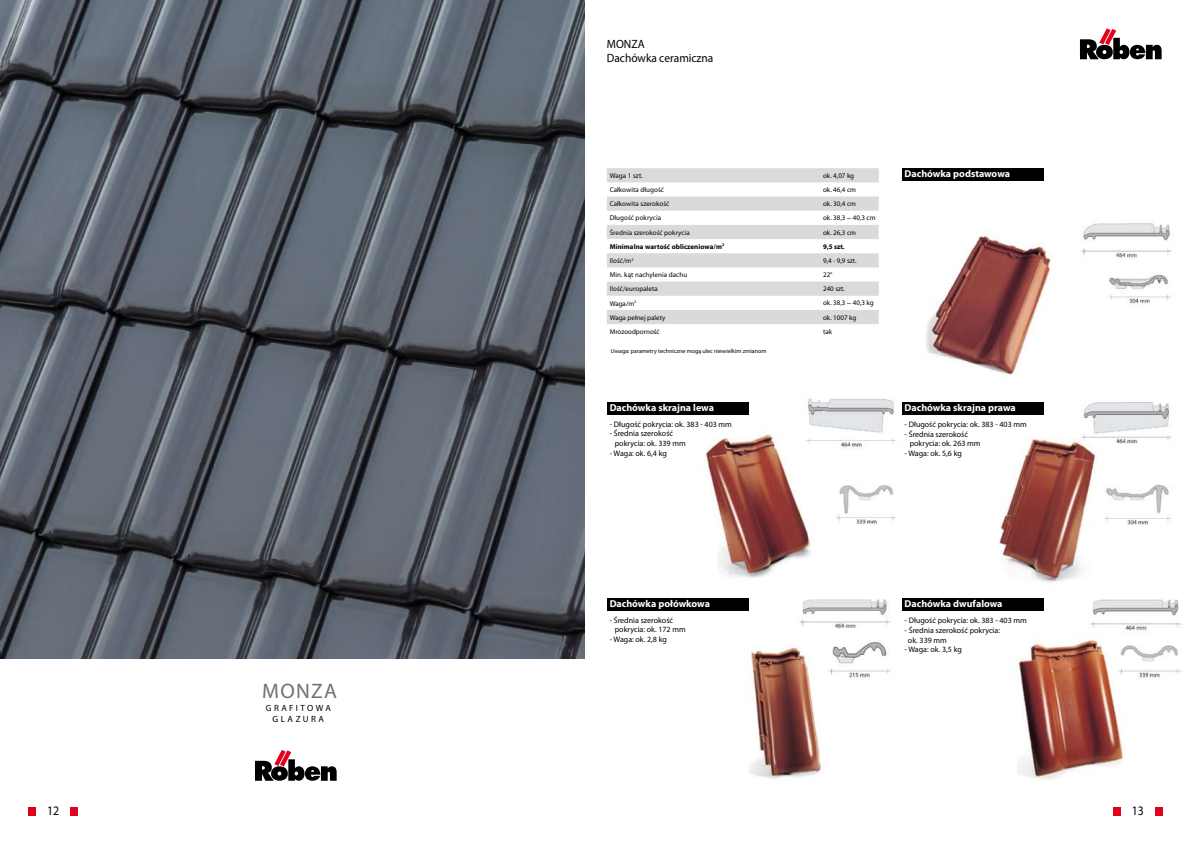
<style>
.page{position:relative;width:1191px;height:842px;background:#fff}
.page>*{position:absolute;margin:0;border:0;box-sizing:border-box;transform-origin:0 0}
.t1{font:21px "Myriad Pro";letter-spacing:.06em;color:#707173}
.t2{font:13px "Myriad Pro";color:#000;scale:.91 1}
.t3{font:12px/13.9px "Myriad Pro";color:#000;scale:.95 1}
.t4{font:700 10px "Myriad Pro";color:#fff}
.t5{font:9px/10.8px "Myriad Pro";letter-spacing:.265em;color:#000;text-align:center}
.t6{font:8px/9.6px "Myriad Pro";color:#000}
.t7{font:7px "Myriad Pro";letter-spacing:.01em;color:#000}
.t8{font:700 7px "Myriad Pro";letter-spacing:.01em;color:#000}
.t9{font:6px "Myriad Pro";color:#000}
.s1{font-family:"Arimo"}
</style>
<div class="page">
<img style="left:705px;top:168px;width:477px;height:648px">
<svg style="left:255px;top:750px;width:82px;height:31px"></svg>
<img style="left:0;top:0;width:584px;height:659px">
<div style="left:607px;top:402px;width:141px;height:13px;background:#000"></div>
<div style="left:901px;top:168px;width:142px;height:12px;background:#000"></div>
<div style="left:901px;top:402px;width:142px;height:13px;background:#000"></div>
<div style="left:607px;top:598px;width:141px;height:13px;background:#000"></div>
<div style="left:901px;top:598px;width:142px;height:13px;background:#000"></div>
<svg style="left:607px;top:168px;width:271px;height:156px;fill:#d9dadb"></svg>
<div style="left:28px;top:807px;width:7px;height:8px;background:#e2001a"></div>
<div style="left:71px;top:807px;width:7px;height:8px;background:#e2001a"></div>
<div style="left:1113px;top:807px;width:7px;height:8px;background:#e2001a"></div>
<div style="left:1155px;top:807px;width:7px;height:8px;background:#e2001a"></div>
<svg style="left:1080px;top:28px;width:81px;height:31px"></svg>
<h3 class="t3" style="left:607px;top:37px;width:114px">MONZA<br>Dachówka ceramiczna</h3>
<p class="t7" style="left:609px;top:171px;width:35px">Waga 1 szt.</p>
<p class="t7" style="left:823px;top:171px;width:33px">ok. 4,07 kg</p>
<p class="t7" style="left:609px;top:185px;width:56px">Całkowita długość</p>
<p class="t7" style="left:823px;top:185px;width:34px">ok. 46,4 cm</p>
<p class="t7" style="left:609px;top:200px;width:61px">Całkowita szerokość</p>
<p class="t7" style="left:823px;top:200px;width:34px">ok. 30,4 cm</p>
<p class="t7" style="left:609px;top:214px;width:53px">Długość pokrycia</p>
<p class="t7" style="left:823px;top:214px;width:54px">ok. 38,3 <span class="s1">–</span> 40,3 cm</p>
<p class="t7" style="left:609px;top:228px;width:82px">Średnia szerokość pokrycia</p>
<p class="t7" style="left:823px;top:228px;width:34px">ok. 26,3 cm</p>
<p class="t8" style="left:609px;top:242px;width:116px">Minimalna wartość obliczeniowa/m<sup>2</sup></p>
<p class="t8" style="left:823px;top:242px;width:23px">9,5 szt.</p>
<p class="t7" style="left:609px;top:256px;width:25px">Ilość/m<sup>2</sup></p>
<p class="t7" style="left:823px;top:256px;width:35px">9,4 - 9,9 szt.</p>
<p class="t7" style="left:609px;top:270px;width:79px">Min. kąt nachylenia dachu</p>
<p class="t7" style="left:823px;top:270px;width:11px">22°</p>
<p class="t7" style="left:609px;top:285px;width:50px">Ilość/europaleta</p>
<p class="t7" style="left:823px;top:285px;width:23px">240 szt.</p>
<p class="t7" style="left:609px;top:299px;width:28px">Waga/m<sup>2</sup></p>
<p class="t7" style="left:823px;top:299px;width:52px">ok. 38,3 <span class="s1">–</span> 40,3 kg</p>
<p class="t7" style="left:609px;top:313px;width:57px">Waga pełnej palety</p>
<p class="t7" style="left:823px;top:313px;width:35px">ok. 1007 kg</p>
<p class="t7" style="left:609px;top:327px;width:52px">Mrozoodporność</p>
<p class="t7" style="left:823px;top:327px;width:10px">tak</p>
<p class="t9" style="left:611px;top:348px;width:157px">Uwaga: parametry techniczne mogą ulec niewielkim zmianom</p>
<p class="t4" style="left:904px;top:167px;width:107px">Dachówka podstawowa</p>
<p class="t4" style="left:609px;top:401px;width:106px">Dachówka skrajna lewa</p>
<p class="t4" style="left:904px;top:401px;width:113px">Dachówka skrajna prawa</p>
<h1 class="t1" style="left:262px;top:678px;width:76px">MONZA</h1>
<p class="t5" style="left:266px;top:702px;width:67px">GRAFITOWA<br>GLAZURA</p>
<p class="t6" style="left:609px;top:419px;width:124px">- Długość pokrycia: ok. 383 - 403 mm</p>
<p class="t6" style="left:615px;top:429px;width:72px;text-indent:-5px">- Średnia szerokość pokrycia: ok. 339 mm</p>
<p class="t6" style="left:609px;top:448px;width:59px">- Waga: ok. 6,4 kg</p>
<p class="t6" style="left:904px;top:419px;width:124px">- Długość pokrycia: ok. 383 - 403 mm</p>
<p class="t6" style="left:909px;top:429px;width:72px;text-indent:-5px">- Średnia szerokość pokrycia: ok. 263 mm</p>
<p class="t6" style="left:904px;top:448px;width:59px">- Waga: ok. 5,6 kg</p>
<p class="t4" style="left:609px;top:597px;width:102px">Dachówka połówkowa</p>
<p class="t4" style="left:904px;top:597px;width:99px">Dachówka dwufalowa</p>
<p class="t6" style="left:615px;top:615px;width:72px;text-indent:-5px">- Średnia szerokość pokrycia: ok. 172 mm</p>
<p class="t6" style="left:609px;top:634px;width:59px">- Waga: ok. 2,8 kg</p>
<p class="t6" style="left:904px;top:616px;width:124px">- Długość pokrycia: ok. 383 - 403 mm</p>
<p class="t6" style="left:908px;top:625px;width:93px;text-indent:-3px">- Średnia szerokość pokrycia: ok. 339 mm</p>
<p class="t6" style="left:904px;top:644px;width:59px">- Waga: ok. 3,5 kg</p>
<h2 class="t2" style="left:47px;top:803px;width:15px">12</h2>
<h2 class="t2" style="left:1131px;top:803px;width:15px">13</h2>
</div>
